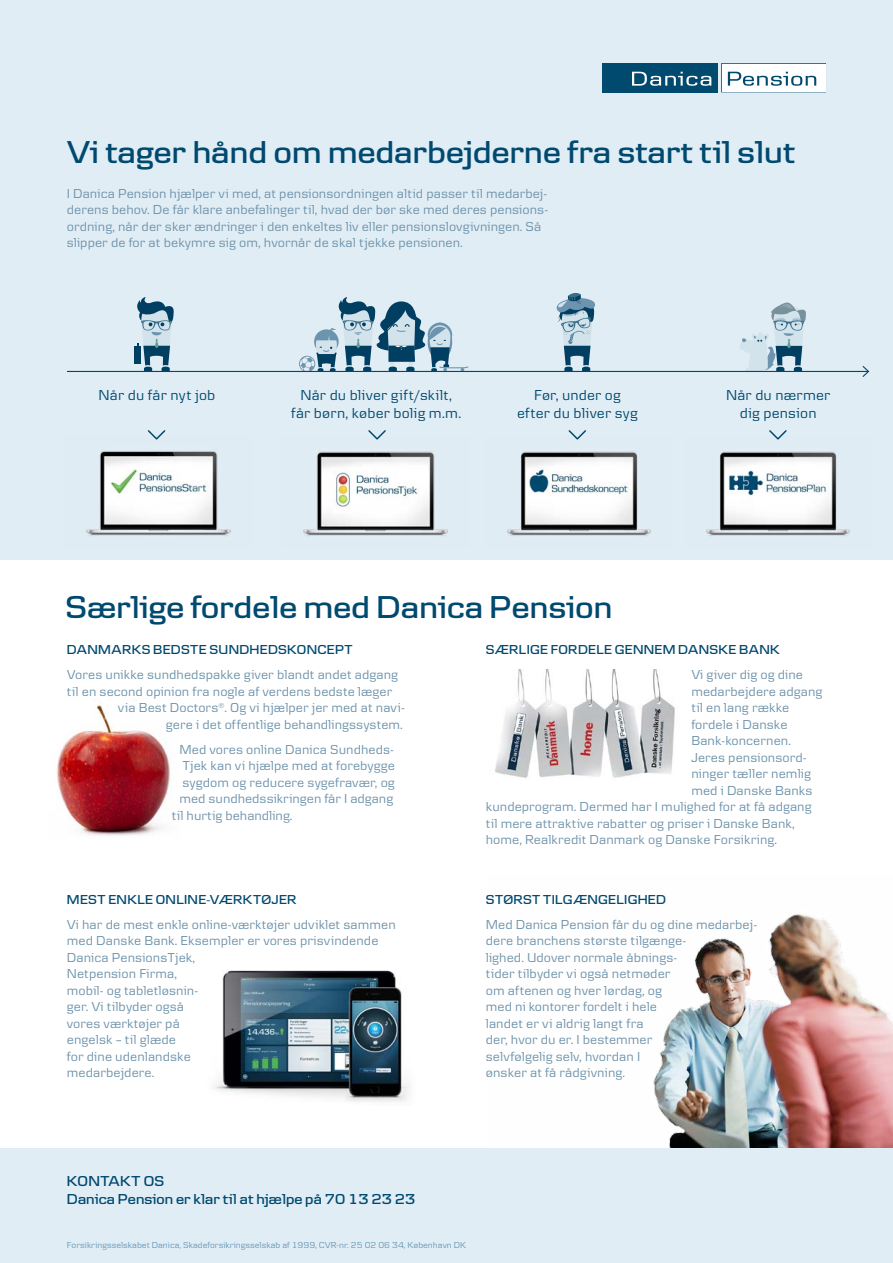
<style>
.page{position:relative;width:893px;height:1263px;background:#fff}
.page>*{position:absolute;margin:0;border:0;box-sizing:border-box;transform-origin:0 0}
.t1{font:600 33px "Danske Headline";letter-spacing:.01em;color:#00496f}
.t2{font:15px/18px "Danske Text";letter-spacing:.01em;color:#00496f;text-align:center}
.t3{font:600 15px/18px "Danske Headline";letter-spacing:.005em;color:#00496f}
.t4{font:13.5px/16.5px "Danske Text";letter-spacing:.005em;color:#6d92aa}
.t5{font:600 13.5px "Danske Headline";letter-spacing:.02em;color:#00496f}
.t6{font:9px "Danske Text";color:#6798b6}
</style>
<div class="page">
<img style="left:653px;top:914px;width:240px;height:234px">
<img style="left:56px;top:705px;width:114px;height:131px">
<div style="left:0;top:1148px;width:893px;height:115px;background:#e1edf5"></div>
<div style="left:0;top:0;width:893px;height:559px;background:#e1edf5"></div>
<div style="left:603px;top:63px;width:115px;height:29px;background:#00496f"></div>
<svg style="left:632px;top:72px;width:79px;height:14px"></svg>
<svg style="left:721px;top:63px;width:105px;height:29px;background:#d7e2e8"></svg>
<img style="left:86px;top:451px;width:145px;height:85px">
<img style="left:303px;top:451px;width:145px;height:85px">
<img style="left:507px;top:451px;width:144px;height:85px">
<img style="left:706px;top:451px;width:144px;height:85px">
<svg style="left:299px;top:297px;width:169px;height:74px"></svg>
<div style="left:134px;top:346px;width:7px;height:17px;background:#003f62"></div>
<svg style="left:135px;top:297px;width:39px;height:74px"></svg>
<svg style="left:739px;top:302px;width:67px;height:69px"></svg>
<svg style="left:555px;top:292px;width:41px;height:79px"></svg>
<hr style="left:67px;top:371px;width:801px;height:1px;background:#00496f">
<svg style="left:861px;top:366px;width:9px;height:11px"></svg>
<svg style="left:147px;top:430px;width:19px;height:10px"></svg>
<svg style="left:368px;top:430px;width:18px;height:10px"></svg>
<svg style="left:568px;top:430px;width:18px;height:10px"></svg>
<svg style="left:769px;top:430px;width:18px;height:10px"></svg>
<img style="left:213px;top:970px;width:197px;height:132px">
<img style="left:494px;top:670px;width:181px;height:108px">
<h1 class="t1" style="left:67px;top:133px;width:730px">Vi tager hånd om medarbejderne fra start til slut</h1>
<p class="t4" style="left:67px;top:185px;width:483px">I Danica Pension hjælper vi med, at pensionsordningen altid passer til medarbej&shy;derens behov. De får klare anbefalinger til, hvad der bør ske med deres pensions&shy;ordning, når der sker ændringer i den enkeltes liv eller pensionslovgivningen. Så slipper de for at bekymre sig om, hvornår de skal tjekke pensionen.</p>
<p class="t2" style="left:99px;top:385px;width:118px">Når du får nyt job</p>
<p class="t2" style="left:291px;top:385px;width:172px">Når du bliver gift/skilt, får børn, køber bolig m.m.</p>
<p class="t2" style="left:517px;top:385px;width:122px">Før, under og efter du bliver syg</p>
<p class="t2" style="left:726px;top:385px;width:106px">Når du nærmer dig pension</p>
<h1 class="t1" style="left:65px;top:588px;width:548px">Særlige fordele med Danica Pension</h1>
<p class="t5" style="left:67px;top:642px;width:287px">DANMARKS BEDSTE SUNDHEDSKONCEPT</p>
<p class="t4" style="left:67px;top:666px;width:333px">Vores unikke sundhedspakke giver blandt andet adgang</p>
<p class="t4" style="left:67px;top:682px;width:327px">til en second opinion fra nogle af verdens bedste læger</p>
<p class="t4" style="left:118px;top:699px;width:288px">via Best Doctors<sup>®</sup>. Og vi hjælper jer med at navi-</p>
<p class="t4" style="left:166px;top:715px;width:238px">gere i det offentlige behandlingssystem.</p>
<p class="t4" style="left:179px;top:740px;width:216px">Med vores online Danica Sundheds-</p>
<p class="t4" style="left:182px;top:757px;width:214px">Tjek kan vi hjælpe med at forebygge</p>
<p class="t4" style="left:182px;top:773px;width:214px">sygdom og reducere sygefravær, og</p>
<p class="t4" style="left:179px;top:790px;width:215px">med sundhedssikringen får I adgang</p>
<p class="t4" style="left:172px;top:806px;width:122px">til hurtig behandling.</p>
<p class="t5" style="left:67px;top:891px;width:231px">MEST ENKLE ONLINE-VÆRKTØJER</p>
<p class="t4" style="left:67px;top:915px;width:330px">Vi har de mest enkle online-værktøjer udviklet sammen med Danske Bank. Eksempler er vores prisvindende<br>Danica PensionsTjek,<br>Netpension Firma,<br>mobil- og tabletløsnin-<br>ger. Vi tilbyder også<br>vores værktøjer på<br>engelsk – til glæde<br>for dine udenlandske<br>medarbejdere.</p>
<p class="t5" style="left:486px;top:642px;width:295px">SÆRLIGE FORDELE GENNEM DANSKE BANK</p>
<p class="t4" style="left:691px;top:666px;width:113px">Vi giver dig og dine</p>
<p class="t4" style="left:691px;top:682px;width:133px">medarbejdere adgang</p>
<p class="t4" style="left:691px;top:699px;width:99px">til en lang række</p>
<p class="t4" style="left:691px;top:715px;width:98px">fordele i Danske</p>
<p class="t4" style="left:691px;top:732px;width:101px">Bank-koncernen.</p>
<p class="t4" style="left:691px;top:748px;width:117px">Jeres pensionsord-</p>
<p class="t4" style="left:691px;top:765px;width:121px">ninger tæller nemlig</p>
<p class="t4" style="left:691px;top:781px;width:123px">med i Danske Banks</p>
<p class="t4" style="left:486px;top:798px;width:327px">kundeprogram. Dermed har I mulighed for at få adgang</p>
<p class="t4" style="left:486px;top:814px;width:310px">til mere attraktive rabatter og priser i Danske Bank,</p>
<p class="t4" style="left:486px;top:831px;width:293px">home, Realkredit Danmark og Danske Forsikring.</p>
<p class="t5" style="left:486px;top:891px;width:182px">STØRST TILGÆNGELIGHED</p>
<p class="t4" style="left:486px;top:916px;width:273px">Med Danica Pension får du og dine medarbej&shy;dere branchens største tilgænge-<br>lighed. Udover normale åbnings-<br>tider tilbyder vi også netmøder<br>om aftenen og hver lørdag, og<br>med ni kontorer fordelt i hele<br>landet er vi aldrig langt fra<br>der, hvor du er. I bestemmer<br>selvfølgelig selv, hvordan I<br>ønsker at få rådgivning.</p>
<p class="t3" style="left:67px;top:1172px;width:350px">KONTAKT OS<br>Danica Pension er klar til at hjælpe på 70 13 23 23</p>
<p class="t6" style="left:67px;top:1240px;width:401px">Forsikringsselskabet Danica, Skadeforsikringsselskab af 1999, CVR-nr. 25 02 06 34, København DK</p>
</div>
